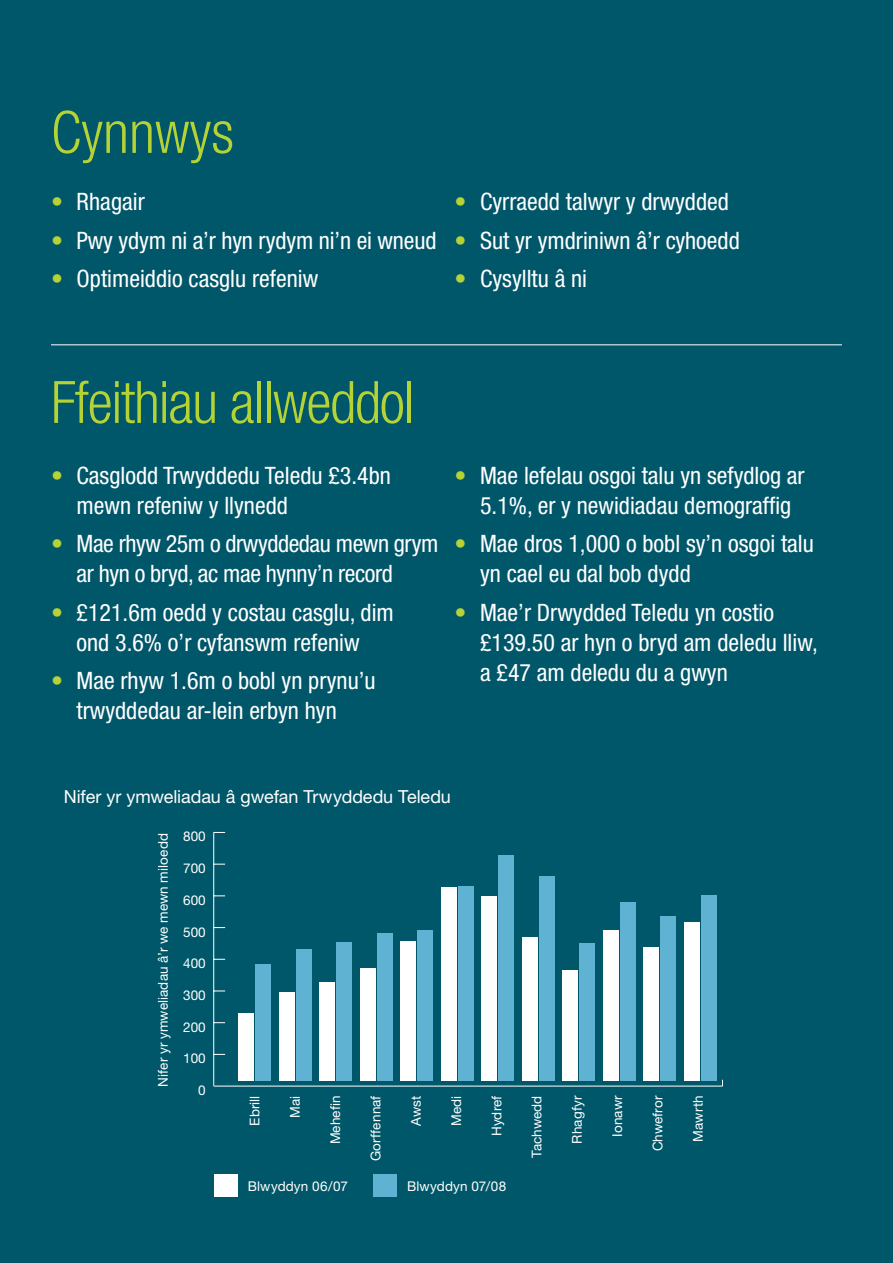
<style>
.page{position:relative;width:893px;height:1263px;background:#005769}
.page>*{position:absolute;margin:0;border:0;box-sizing:border-box;transform-origin:0 0}
.t1{font:300 condensed 58.5px "Helvetica Neue";letter-spacing:-.02em;color:#b5d334}
.t2{font:300 condensed 58.5px "Helvetica Neue";color:#b5d334}
.t3{font:condensed 24px/30px "Helvetica Neue";color:#fff}
.t4{font:condensed 24px/30px "Helvetica Neue";letter-spacing:-.02em;color:#fff}
.BODY{font:18px "Helvetica Neue";letter-spacing:-.005em;color:#fff}
.BODY-2{font:13.5px "Helvetica Neue";letter-spacing:.01em;color:#fff}
.s1{color:#b5d334}
</style>
<div class="page">
<hr style="left:51px;top:344px;width:791px;height:1px;background:#fff">
<div style="left:214px;top:1175px;width:24px;height:22px;background:#fff"></div>
<div style="left:373px;top:1175px;width:24px;height:22px;background:#60b2d3"></div>
<hr style="left:214px;top:1086px;width:508px;height:1px;background:#fff">
<hr style="left:213px;top:832px;width:1px;height:254px;background:#fff">
<div style="left:701px;top:895px;width:15px;height:186px;background:#60b2d3"></div>
<div style="left:684px;top:922px;width:15px;height:159px;background:#fff"></div>
<div style="left:661px;top:916px;width:15px;height:165px;background:#60b2d3"></div>
<div style="left:644px;top:948px;width:15px;height:133px;background:#fff"></div>
<div style="left:620px;top:902px;width:15px;height:179px;background:#60b2d3"></div>
<div style="left:603px;top:930px;width:15px;height:151px;background:#fff"></div>
<div style="left:580px;top:943px;width:15px;height:138px;background:#60b2d3"></div>
<div style="left:563px;top:971px;width:15px;height:110px;background:#fff"></div>
<div style="left:539px;top:876px;width:15px;height:205px;background:#60b2d3"></div>
<div style="left:522px;top:937px;width:15px;height:144px;background:#fff"></div>
<div style="left:499px;top:855px;width:15px;height:226px;background:#60b2d3"></div>
<div style="left:482px;top:896px;width:15px;height:185px;background:#fff"></div>
<div style="left:458px;top:886px;width:15px;height:195px;background:#60b2d3"></div>
<div style="left:441px;top:888px;width:15px;height:193px;background:#fff"></div>
<div style="left:418px;top:930px;width:15px;height:151px;background:#60b2d3"></div>
<div style="left:401px;top:941px;width:15px;height:140px;background:#fff"></div>
<div style="left:377px;top:933px;width:15px;height:148px;background:#60b2d3"></div>
<div style="left:360px;top:968px;width:15px;height:113px;background:#fff"></div>
<div style="left:337px;top:942px;width:15px;height:139px;background:#60b2d3"></div>
<div style="left:320px;top:982px;width:15px;height:99px;background:#fff"></div>
<div style="left:296px;top:949px;width:15px;height:132px;background:#60b2d3"></div>
<div style="left:279px;top:992px;width:15px;height:89px;background:#fff"></div>
<div style="left:255px;top:964px;width:16px;height:117px;background:#60b2d3"></div>
<div style="left:238px;top:1013px;width:16px;height:68px;background:#fff"></div>
<p class="t2" style="left:51px;top:99px;width:184px">Cynnwys</p>
<p class="t3" style="left:51px;top:187px;width:95px"><span class="s1">•</span> Rhagair</p>
<p class="t3" style="left:51px;top:225px;width:387px"><span class="s1">•</span> Pwy ydym ni a’r hyn rydym ni’n ei wneud</p>
<p class="t3" style="left:51px;top:264px;width:269px"><span class="s1">•</span> Optimeiddio casglu refeniw</p>
<p class="t3" style="left:455px;top:187px;width:276px"><span class="s1">•</span> Cyrraedd talwyr y drwydded</p>
<p class="t3" style="left:455px;top:225px;width:287px"><span class="s1">•</span> Sut yr ymdriniwn â’r cyhoedd</p>
<p class="t3" style="left:455px;top:264px;width:134px"><span class="s1">•</span> Cysylltu â ni</p>
<p class="t1" style="left:51px;top:369px;width:365px">Ffeithiau allweddol</p>
<p class="t3" style="left:77px;top:460px;width:316px;text-indent:-26px"><span class="s1">•</span> Casglodd Trwyddedu Teledu £3.4bn mewn refeniw y llynedd</p>
<p class="t4" style="left:77px;top:528px;width:363px;text-indent:-26px"><span class="s1">•</span> Mae rhyw 25m o drwyddedau mewn grym ar hyn o bryd, ac mae hynny’n record</p>
<p class="t3" style="left:51px;top:597px;width:344px;text-align:center"><span class="s1">•</span> £121.6m oedd y costau casglu, dim ond 3.6% o’r cyfanswm refeniw</p>
<p class="t3" style="left:51px;top:665px;width:326px;text-align:center"><span class="s1">•</span> Mae rhyw 1.6m o bobl yn prynu’u trwyddedau ar-lein erbyn hyn</p>
<p class="t3" style="left:455px;top:460px;width:352px;text-align:center"><span class="s1">•</span> Mae lefelau osgoi talu yn sefydlog ar<br>5.1%, er y newidiadau demograffig</p>
<p class="t3" style="left:480px;top:528px;width:335px;text-indent:-26px"><span class="s1">•</span> Mae dros 1,000 o bobl sy’n osgoi talu yn cael eu dal bob dydd</p>
<p class="t3" style="left:480px;top:597px;width:339px;text-indent:-26px"><span class="s1">•</span> Mae’r Drwydded Teledu yn costio £139.50 ar hyn o bryd am deledu lliw, a £47 am deledu du a gwyn</p>
<p class="BODY" style="left:64px;top:786px;width:389px">Nifer yr ymweliadau â gwefan Trwyddedu Teledu</p>
<p class="BODY-2" style="left:155px;top:1087px;width:255px;rotate:-90deg">Nifer yr ymweliadau â’r we mewn miloedd</p>
<p class="BODY-2" style="left:183px;top:828px;width:24px">800</p>
<p class="BODY-2" style="left:183px;top:860px;width:24px">700</p>
<p class="BODY-2" style="left:183px;top:892px;width:24px">600</p>
<p class="BODY-2" style="left:183px;top:924px;width:24px">500</p>
<p class="BODY-2" style="left:183px;top:955px;width:24px">400</p>
<p class="BODY-2" style="left:183px;top:987px;width:24px">300</p>
<p class="BODY-2" style="left:183px;top:1019px;width:24px">200</p>
<p class="BODY-2" style="left:183px;top:1050px;width:24px">100</p>
<p class="BODY-2" style="left:198px;top:1082px;width:9px">0</p>
<p class="BODY-2" style="left:246px;top:1126px;width:32px;rotate:-90deg">Ebrill</p>
<p class="BODY-2" style="left:287px;top:1118px;width:24px;rotate:-90deg">Mai</p>
<p class="BODY-2" style="left:327px;top:1144px;width:50px;rotate:-90deg">Mehefin</p>
<p class="BODY-2" style="left:367px;top:1161px;width:67px;rotate:-90deg">Gorffennaf</p>
<p class="BODY-2" style="left:408px;top:1125px;width:32px;rotate:-90deg">Awst</p>
<p class="BODY-2" style="left:448px;top:1126px;width:32px;rotate:-90deg">Medi</p>
<p class="BODY-2" style="left:488px;top:1136px;width:42px;rotate:-90deg">Hydref</p>
<p class="BODY-2" style="left:529px;top:1158px;width:64px;rotate:-90deg">Tachwedd</p>
<p class="BODY-2" style="left:569px;top:1144px;width:50px;rotate:-90deg">Rhagfyr</p>
<p class="BODY-2" style="left:609px;top:1137px;width:43px;rotate:-90deg">Ionawr</p>
<p class="BODY-2" style="left:650px;top:1151px;width:57px;rotate:-90deg">Chwefror</p>
<p class="BODY-2" style="left:690px;top:1142px;width:48px;rotate:-90deg">Mawrth</p>
<p class="BODY-2" style="left:248px;top:1178px;width:101px">Blwyddyn 06/07</p>
<p class="BODY-2" style="left:407px;top:1178px;width:101px">Blwyddyn 07/08</p>
</div>
